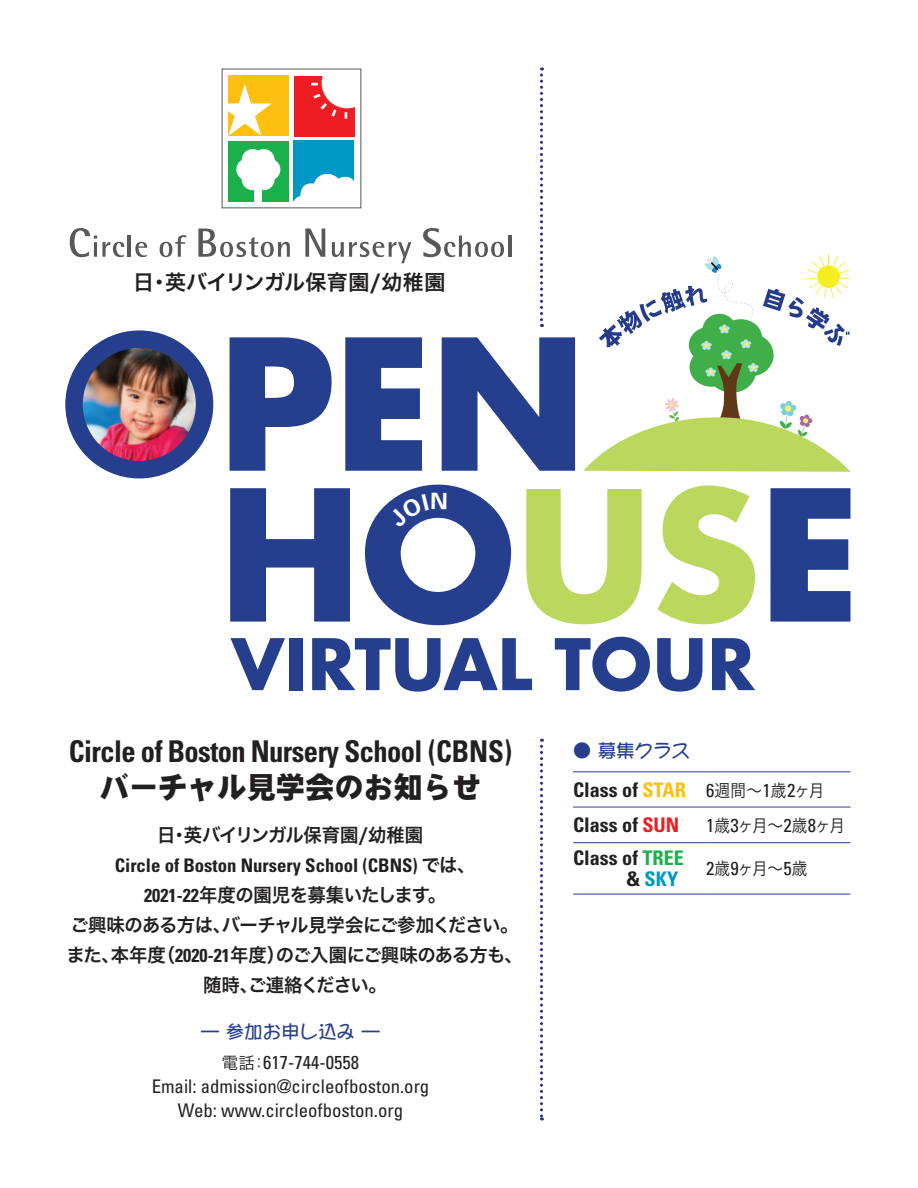
<style>
.page{position:relative;width:918px;height:1188px;background:#fff}
.page>*{position:absolute;margin:0;border:0;box-sizing:border-box;transform-origin:0 0}
.t1{font:700 69px "Futura";letter-spacing:-.02em;color:#253f8e}
.t2{font:700 condensed 30px "Univers";letter-spacing:-.02em;color:#231f20;scale:.95 1}
.t3{font:30px "DF Gothic EB MP RKSJ H";color:#231f20}
.t4{font:21px "Hira Kaku Pro W6";letter-spacing:.01em;color:#231f20}
.t5{font:700 condensed 20.1px/35.4px "Univers";color:#231f20}
.t6{font:18.75px/30px "Hira Kaku Pro W6";letter-spacing:-.04em;color:#231f20;text-align:center}
.t7{font:condensed 18.75px/24px "Univers";color:#231f20;text-align:center}
.t8{font:700 condensed 18.75px "Univers";color:#231f20}
.t9{font:18.75px "Hira Kaku Pro W6";letter-spacing:-.015em;color:#231f20}
.t10{font:18px "DFPOP1 W5 MP RKSJ H";letter-spacing:.025em;color:#253f8e}
.t11{font:17.4px "Hira Kaku Pro N W3";color:#231f20;scale:.9 1}
.s1{font-family:"Hira Kaku Pro W6";font-weight:400;font-stretch:normal}
.s2{font-family:"Univers";font-weight:700;font-stretch:condensed}
.s3{font-family:"Hira Kaku Pro W3";font-stretch:normal;font-size:16.5px}
.s4{color:#fdc011}
.s5{font-weight:400;font-size:18.75px}
.s6{font-family:"Hira Kaku Pro N W3";font-weight:400;font-stretch:normal;font-size:17.4px}
.s7{color:#ee1d23}
.s8{font-family:"Univers";font-stretch:condensed;font-size:18.75px}
.s9{color:#1ab04b}
.s10{color:#0098c5}
</style>
<div class="page">
<img style="left:74px;top:339px;width:131px;height:131px;border-radius:65px">
<div style="left:65px;top:330px;width:148px;height:148px;border:17px solid #253f8e;border-radius:50%"></div>
<hr style="left:573px;top:771px;width:133px;height:1px;background:#253f8e">
<hr style="left:706px;top:771px;width:145px;height:1px;background:#253f8e">
<hr style="left:573px;top:807px;width:133px;height:1px;background:#253f8e">
<hr style="left:706px;top:807px;width:145px;height:1px;background:#253f8e">
<hr style="left:573px;top:842px;width:133px;height:1px;background:#253f8e">
<hr style="left:706px;top:842px;width:145px;height:1px;background:#253f8e">
<hr style="left:573px;top:894px;width:133px;height:1px;background:#253f8e">
<hr style="left:706px;top:894px;width:145px;height:1px;background:#253f8e">
<svg style="left:70px;top:228px;width:54px;height:29px"></svg>
<hr style="left:128px;top:236px;width:3px;height:21px;background:#57585a">
<svg style="left:135px;top:242px;width:12px;height:15px"></svg>
<svg style="left:160px;top:235px;width:26px;height:22px"></svg>
<svg style="left:198px;top:229px;width:92px;height:28px"></svg>
<svg style="left:305px;top:229px;width:20px;height:28px"></svg>
<svg style="left:332px;top:242px;width:79px;height:21px"></svg>
<svg style="left:423px;top:228px;width:81px;height:29px"></svg>
<hr style="left:508px;top:236px;width:3px;height:21px;background:#57585a">
<svg style="left:221px;top:68px;width:141px;height:141px"></svg>
<svg style="left:583px;top:254px;width:268px;height:218px"></svg>
<svg style="left:230px;top:488px;width:120px;height:134px"></svg>
<div style="left:365px;top:485px;width:146px;height:140px;background:#253f8e;border-radius:50%"></div>
<div style="left:401px;top:518px;width:74px;height:74px;background:#fff;border-radius:36px"></div>
<svg style="left:526px;top:489px;width:116px;height:135px"></svg>
<svg style="left:657px;top:485px;width:98px;height:139px"></svg>
<svg style="left:770px;top:488px;width:81px;height:134px"></svg>
<svg style="left:229px;top:337px;width:103px;height:134px"></svg>
<svg style="left:345px;top:337px;width:77px;height:134px"></svg>
<svg style="left:441px;top:337px;width:135px;height:134px"></svg>
<svg style="left:540px;top:739px;width:3px;height:382px"></svg>
<svg style="left:540px;top:68px;width:3px;height:259px"></svg>
<svg style="left:388px;top:493px;width:59px;height:35px"></svg>
<p class="t4" style="left:133px;top:263px;width:314px">日・英バイリンガル保育園/幼稚園</p>
<h1 class="t1" style="left:230px;top:614px;width:527px">VIRTUAL TOUR</h1>
<h2 class="t2" style="left:69px;top:733px;width:468px">Circle of Boston Nursery School (CBNS)</h2>
<h2 class="t3" style="left:99px;top:772px;width:384px">バーチャル見学会のお知らせ</h2>
<p class="t9" style="left:157px;top:818px;width:268px">日・英バイリンガル保育園/幼稚園</p>
<p class="t8" style="left:115px;top:854px;width:362px">Circle of Boston Nursery School (CBNS) <span class="s1">では、</span></p>
<p class="t6" style="left:66px;top:879px;width:458px"><span class="s2">2021-22</span>年度の園児を募集いたします。<br>ご興味のある方は、バーチャル見学会にご参加ください。また、本年度（<span class="s2">2020-21</span>年度）のご入園にご興味のある方も、随時、ご連絡ください。</p>
<p class="t10" style="left:201px;top:1022px;width:180px">— 参加お申し込み —</p>
<p class="t7" style="left:152px;top:1050px;width:279px"><span class="s3">電話：</span>617-744-0558<br>Email: admission@circleofboston.org<br>Web: www.circleofboston.org</p>
<p class="t10" style="left:573px;top:742px;width:118px">● 募集クラス</p>
<p class="t5" style="left:573px;top:772px;width:253px">Class of <span class="s4">STAR</span> <span class="s5">6</span><span class="s6">週間～</span><span class="s5">1</span><span class="s6">歳</span><span class="s5">2</span><span class="s6">ヶ月<br></span>Class of <span class="s7">SUN</span></p>
<p class="t11" style="left:706px;top:810px;width:156px"><span class="s8">1</span>歳<span class="s8">3</span>ヶ月～<span class="s8">2</span>歳<span class="s8">8</span>ヶ月</p>
<p class="t5" style="left:573px;top:847px;width:112px;line-height:21px;text-align:right">Class of <span class="s9">TREE </span>&amp; <span class="s10">SKY</span></p>
<p class="t11" style="left:706px;top:853px;width:114px"><span class="s8">2</span>歳<span class="s8">9</span>ヶ月～<span class="s8">5</span>歳</p>
</div>
